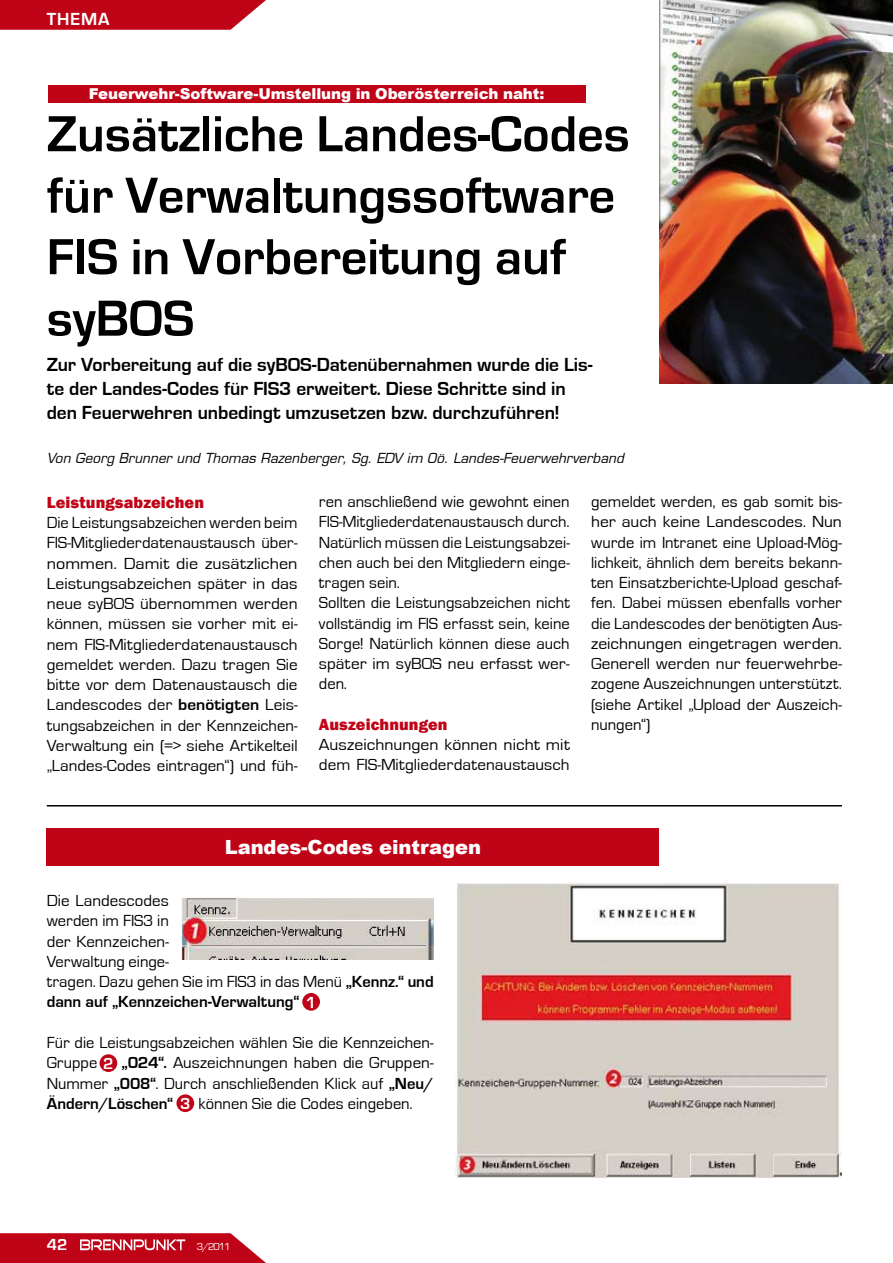
<style>
.page{position:relative;width:893px;height:1263px;background:#fff}
.page>*{position:absolute;margin:0;border:0;box-sizing:border-box;transform-origin:0 0}
.t1{font:700 52.5px/61.5px "Eurostile";color:#000}
.t2{font:700 19.5px/24px "Eurostile";color:#000}
.t3{font:900 19.5px "Arial";letter-spacing:-.005em;color:#fff}
.t4{font:700 18px "Eurostile";letter-spacing:.05em;color:#fff}
.t5{font:16.5px/20.2px "Eurostile";color:#000;text-align:justify}
.t6{font:16.5px/20.2px "Eurostile";color:#000;scale:1.07 1}
.t7{font:800 16.5px "Franklin Gothic";letter-spacing:.005em;color:#c00418}
.t8{font:700 16.5px "Eurostile";color:#fff}
.t9{font:900 15px "Arial";letter-spacing:-.005em;color:#fff}
.t10{font:italic 13.5px "Euromode";letter-spacing:.01em;color:#000}
.t11{font:10.5px "Eurostile";color:#fff}
.s1{font-weight:700}
.s2{font-weight:700;color:#fff}
</style>
<div class="page">
<img style="left:659px;top:0;width:234px;height:383px">
<div style="left:48px;top:85px;width:537px;height:18px;background:#c00418"></div>
<hr style="left:47px;top:805px;width:795px;height:1px;background:#000">
<div style="left:47px;top:828px;width:612px;height:38px;background:#c00418"></div>
<img style="left:182px;top:898px;width:252px;height:62px">
<img style="left:455px;top:882px;width:387px;height:296px">
<div style="left:302px;top:993px;width:18px;height:18px;background:#c00418;border-radius:50%"></div>
<div style="left:100px;top:1054px;width:17px;height:18px;background:#c00418;border-radius:50%"></div>
<div style="left:176px;top:1094px;width:18px;height:18px;background:#c00418;border-radius:50%"></div>
<svg style="left:0;top:0;width:266px;height:30px;background:#c41629"></svg>
<svg style="left:0;top:1233px;width:266px;height:30px;background:#c82537"></svg>
<p class="t4" style="left:47px;top:9px;width:64px">Thema</p>
<p class="t9" style="left:89px;top:85px;width:457px">Feuerwehr-Software-Umstellung in Oberösterreich naht:</p>
<h1 class="t1" style="left:47px;top:104px;width:584px">Zusätzliche Landes-Codes für Verwaltungssoftware<br>FIS in Vorbereitung auf syBOS</h1>
<p class="t2" style="left:47px;top:353px;width:547px">Zur Vorbereitung auf die syBOS-Datenübernahmen wurde die Lis&shy;te der Landes-Codes für FIS3 erweitert. Diese Schritte sind in den Feuerwehren unbedingt umzusetzen bzw. durchzuführen!</p>
<p class="t10" style="left:47px;top:450px;width:579px">Von Georg Brunner und Thomas Razenberger, Sg. EDV im Oö. Landes-Feuerwehrverband</p>
<p class="t7" style="left:47px;top:491px;width:159px">Leistungsabzeichen</p>
<p class="t5" style="left:47px;top:513px;width:252px">Die Leistungsabzeichen werden beim FIS-Mitgliederdatenaustausch über&shy;nommen. Damit die zusätzlichen Leistungsabzeichen später in das neue syBOS übernommen werden können, müssen sie vorher mit ei&shy;nem FIS-Mitgliederdatenaustausch gemeldet werden. Dazu tragen Sie bitte vor dem Datenaustausch die Landescodes der <span class="s1">benötigten</span> Leis&shy;tungsabzeichen in der Kennzeichen-Verwaltung ein (=&gt; siehe Artikelteil „Landes-Codes eintragen“) und füh-</p>
<p class="t5" style="left:319px;top:492px;width:252px;text-align:left">ren anschließend wie gewohnt einen<br>FIS-Mitgliederdatenaustausch durch.<br>Natürlich müssen die Leistungsabzei&shy;chen auch bei den Mitgliedern einge&shy;tragen sein.<br>Sollten die Leistungsabzeichen nicht vollständig im FIS erfasst sein, keine<br>Sorge! Natürlich können diese auch später im syBOS neu erfasst wer&shy;den.</p>
<p class="t7" style="left:319px;top:714px;width:130px">Auszeichnungen</p>
<p class="t6" style="left:319px;top:735px;width:236px">Auszeichnungen können nicht mit dem FIS-Mitgliederdatenaustausch</p>
<p class="t5" style="left:591px;top:492px;width:252px">gemeldet werden, es gab somit bis&shy;her auch keine Landescodes. Nun wurde im Intranet eine Upload-Mög&shy;lichkeit, ähnlich dem bereits bekann&shy;ten Einsatzberichte-Upload geschaf&shy;fen. Dabei müssen ebenfalls vorher die Landescodes der benötigten Aus&shy;zeichnungen eingetragen werden.<br>Generell werden nur feuerwehrbe&shy;zogene Auszeichnungen unterstützt. (siehe Artikel „Upload der Auszeich&shy;nungen“)</p>
<p class="t3" style="left:225px;top:835px;width:258px">Landes-Codes eintragen</p>
<p class="t5" style="left:47px;top:891px;width:388px;text-align:left">Die Landescodes<br>werden im FIS3 in<br>der Kennzeichen-<br>Verwaltung einge-<br>tragen. Dazu gehen Sie im FIS3 in das Menü <span class="s1">„Kennz.“ und dann auf „Kennzeichen-Verwaltung“</span> <span class="s2">1</span></p>
<p class="t5" style="left:47px;top:1033px;width:388px">Für die Leistungsabzeichen wählen Sie die Kennzeichen-<br>Gruppe <span class="s2">2</span></p>
<p class="t5" style="left:47px;top:1053px;width:388px;text-indent:75px"><span class="s1">„024“.</span> Auszeichnungen haben die Gruppen-Nummer <span class="s1">„008“</span>. Durch anschließenden Klick auf <span class="s1">„Neu/ Ändern/Löschen“</span> <span class="s2">3</span></p>
<p class="t5" style="left:198px;top:1093px;width:216px">können Sie die Codes eingeben.</p>
<p class="t8" style="left:47px;top:1236px;width:22px">42</p>
<p class="t11" style="left:197px;top:1241px;width:35px">3/2011</p>
</div>
